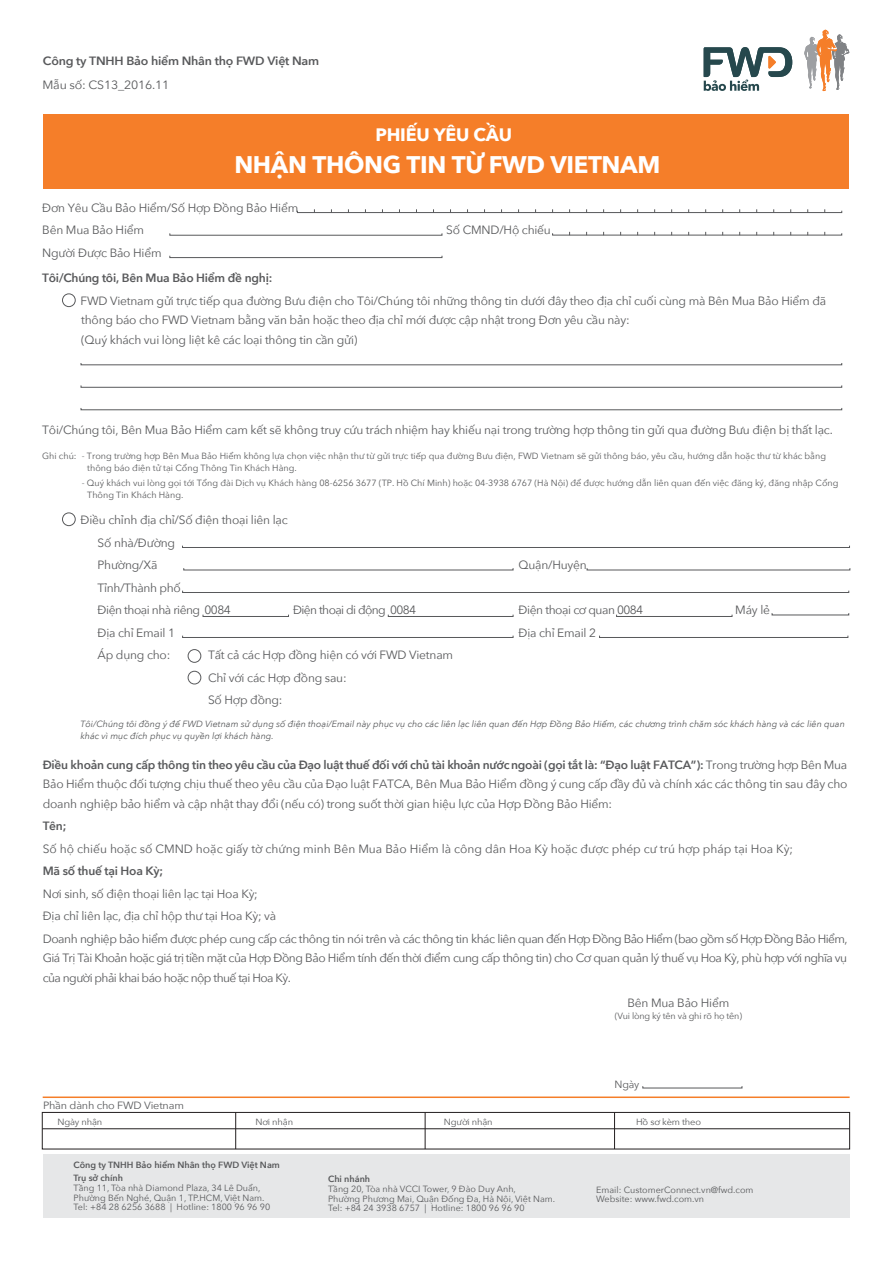
<style>
.page{position:relative;width:893px;height:1263px;background:#fff}
.page>*{position:absolute;margin:0;border:0;box-sizing:border-box;transform-origin:0 0}
.t1{font:700 24px "Avenir Next";letter-spacing:-.015em;color:#fff}
.t2{font:700 18px "Avenir Next";letter-spacing:-.015em;color:#fff}
.t3{font:12px/22.5px "Avenir Next";letter-spacing:-.02em;color:#58595b}
.t4{font:12px/19.5px "Avenir Next";letter-spacing:-.045em;color:#58595b}
.t5{font:12px "Avenir Next";color:#58595b}
.t6{font:600 12px "Avenir Next";letter-spacing:-.02em;color:#58595b}
.t7{font:12px/22.5px "Avenir Next";letter-spacing:-.04em;color:#58595b}
.t8{font:12px "Avenir Next";letter-spacing:-.05em;color:#58595b}
.t9{font:10.5px "Avenir Next";letter-spacing:-.015em;color:#58595b}
.t10{font:9px/9.8px "Avenir Next";color:#58595b}
.t11{font:italic 9px/12px "Avenir Next";color:#58595b}
.t12{font:600 9px/12.8px "Avenir Next";color:#58595b}
.s1{font-weight:600}
</style>
<div class="page">
<div style="left:43px;top:114px;width:805px;height:75px;background:#f57e29"></div>
<div style="left:297px;top:211px;width:545px;height:2px;border:1px solid #58595b"></div>
<div style="left:170px;top:256px;width:272px;height:2px;border:1px solid #58595b"></div>
<div style="left:81px;top:363px;width:761px;height:2px;border:1px solid #58595b"></div>
<div style="left:81px;top:408px;width:761px;height:2px;border:1px solid #58595b"></div>
<div style="left:182px;top:545px;width:668px;height:3px;border:1px solid #58595b"></div>
<div style="left:182px;top:590px;width:667px;height:3px;border:1px solid #58595b"></div>
<div style="left:203px;top:614px;width:86px;height:3px;border:1px solid #58595b"></div>
<div style="left:388px;top:614px;width:125px;height:3px;border:1px solid #58595b"></div>
<div style="left:616px;top:614px;width:116px;height:3px;border:1px solid #58595b"></div>
<div style="left:599px;top:635px;width:249px;height:3px;border:1px solid #58595b"></div>
<div style="left:182px;top:635px;width:331px;height:3px;border:1px solid #58595b"></div>
<div style="left:62px;top:294px;width:13px;height:13px;border:1px solid #58595b;border-radius:50%"></div>
<div style="left:62px;top:513px;width:13px;height:13px;border:1px solid #58595b;border-radius:50%"></div>
<div style="left:188px;top:649px;width:13px;height:13px;border:1px solid #58595b;border-radius:50%"></div>
<div style="left:188px;top:671px;width:13px;height:13px;border:1px solid #58595b;border-radius:50%"></div>
<div style="left:42px;top:1112px;width:808px;height:37px;border:1px solid #231f20"></div>
<hr style="left:43px;top:1096px;width:807px;height:2px;background:#f57e29">
<hr style="left:614px;top:1112px;width:1px;height:37px;background:#231f20">
<hr style="left:425px;top:1112px;width:1px;height:37px;background:#231f20">
<hr style="left:235px;top:1112px;width:1px;height:37px;background:#231f20">
<hr style="left:42px;top:1128px;width:808px;height:1px;background:#231f20">
<div style="left:43px;top:1155px;width:807px;height:63px;background:#e6e7e8"></div>
<svg style="left:804px;top:30px;width:45px;height:61px"></svg>
<svg style="left:704px;top:47px;width:88px;height:44px"></svg>
<p class="t6" style="left:43px;top:50px;width:278px">Công ty TNHH Bảo hiểm Nhân thọ FWD Việt Nam</p>
<p class="t3" style="left:42px;top:73px;width:128px">Mẫu số: CS13_2016.11</p>
<h2 class="t2" style="left:375px;top:120px;width:138px">PHIẾU YÊU CẦU</h2>
<h1 class="t1" style="left:234px;top:144px;width:427px">NHẬN THÔNG TIN TỪ FWD VIETNAM</h1>
<p class="t3" style="left:42px;top:196px;width:257px">Đơn Yêu Cầu Bảo Hiểm/Số Hợp Đồng Bảo Hiểm<br>Bên Mua Bảo Hiểm</p>
<p class="t3" style="left:446px;top:218px;width:106px">Số CMND/Hộ chiếu</p>
<p class="t3" style="left:42px;top:241px;width:121px">Người Được Bảo Hiểm</p>
<p class="t6" style="left:42px;top:268px;width:232px">Tôi/Chúng tôi, Bên Mua Bảo Hiểm đề nghị:</p>
<p class="t3" style="left:81px;top:290px;width:747px;line-height:19.5px">FWD Vietnam gửi trực tiếp qua đường Bưu điện cho Tôi/Chúng tôi những thông tin dưới đây theo địa chỉ cuối cùng mà Bên Mua Bảo Hiểm đã thông báo cho FWD Vietnam bằng văn bản hoặc theo địa chỉ mới được cập nhật trong Đơn yêu cầu này:<br>(Quý khách vui lòng liệt kê các loại thông tin cần gửi)</p>
<p class="t3" style="left:42px;top:418px;width:792px">Tôi/Chúng tôi, Bên Mua Bảo Hiểm cam kết sẽ không truy cứu trách nhiệm hay khiếu nại trong trường hợp thông tin gửi qua đường Bưu điện bị thất lạc.</p>
<p class="t10" style="left:87px;top:450px;width:740px;line-height:12px;text-indent:-45px">Ghi chú: - Trong trường hợp Bên Mua Bảo Hiểm không lựa chọn việc nhận thư từ gửi trực tiếp qua đường Bưu điện, FWD Vietnam sẽ gửi thông báo, yêu cầu, hướng dẫn hoặc thư từ khác bằng thông báo điện tử tại Cổng Thông Tin Khách Hàng.</p>
<p class="t10" style="left:87px;top:477px;width:753px;line-height:12px;text-indent:-5px">- Quý khách vui lòng gọi tới Tổng đài Dịch vụ Khách hàng 08-6256 3677 (TP. Hồ Chí Minh) hoặc 04-3938 6767 (Hà Nội) để được hướng dẫn liên quan đến việc đăng ký, đăng nhập Cổng<br>Thông Tin Khách Hàng.</p>
<p class="t3" style="left:98px;top:508px;width:192px;text-indent:-17px">Điều chỉnh địa chỉ/Số điện thoại liên lạc<br>Số nhà/Đường<br>Phường/Xã</p>
<p class="t3" style="left:518px;top:553px;width:70px">Quận/Huyện</p>
<p class="t7" style="left:98px;top:576px;width:135px">Tỉnh/Thành phố<br>Điện thoại nhà riêng 0084</p>
<p class="t8" style="left:293px;top:600px;width:125px">Điện thoại di động 0084</p>
<p class="t3" style="left:518px;top:598px;width:126px">Điện thoại cơ quan 0084</p>
<p class="t3" style="left:735px;top:598px;width:36px">Máy lẻ</p>
<p class="t3" style="left:98px;top:621px;width:79px">Địa chỉ Email 1</p>
<p class="t3" style="left:518px;top:621px;width:79px">Địa chỉ Email 2</p>
<p class="t3" style="left:98px;top:643px;width:74px">Áp dụng cho:</p>
<p class="t3" style="left:208px;top:643px;width:247px">Tất cả các Hợp đồng hiện có với FWD Vietnam<br>Chỉ với các Hợp đồng sau:<br>Số Hợp đồng:</p>
<p class="t11" style="left:81px;top:717px;width:766px">Tôi/Chúng tôi đồng ý để FWD Vietnam sử dụng số điện thoại/Email này phục vụ cho các liên lạc liên quan đến Hợp Đồng Bảo Hiểm, các chương trình chăm sóc khách hàng và các liên quan khác vì mục đích phục vụ quyền lợi khách hàng.</p>
<p class="t3" style="left:43px;top:754px;width:806px;line-height:19.5px;text-align:justify"><span class="s1">Điều khoản cung cấp thông tin theo yêu cầu của Đạo luật thuế đối với chủ tài khoản nướcngoài (gọi tắt là: “Đạo luật FATCA”):</span> Trong trường hợp Bên Mua Bảo Hiểm thuộc đối tượng chịu thuế theo yêu cầu của Đạo luật FATCA, Bên Mua Bảo Hiểm đồng ý cung cấp đầy đủ và chính xác các thông tin sau đây cho doanh nghiệp bảo hiểm và cập nhật thay đổi (nếu có) trong suốt thời gian hiệu lực của Hợp Đồng Bảo Hiểm:</p>
<p class="t6" style="left:43px;top:816px;width:25px">Tên;</p>
<p class="t5" style="left:43px;top:838px;width:752px">Số hộ chiếu hoặc số CMND hoặc giấy tờ chứng minh Bên Mua Bảo Hiểm là công dân Hoa Kỳ hoặc được phép cư trú hợp pháp tại Hoa Kỳ;</p>
<p class="t6" style="left:43px;top:861px;width:122px">Mã số thuế tại Hoa Kỳ;</p>
<p class="t3" style="left:43px;top:882px;width:806px">Nơi sinh, số điện thoại liên lạc tại Hoa Kỳ;<br>Địa chỉ liên lạc, địa chỉ hộp thư tại Hoa Kỳ; và<br>Doanh nghiệp bảo hiểm được phép cung cấp các thông tin nói trên và các thông tin khác liên quan đến Hợp Đồng Bảo Hiểm (bao gồm số Hợp Đồng Bảo Hiểm,</p>
<p class="t4" style="left:43px;top:948px;width:806px">Giá Trị Tài Khoản hoặc giá trị tiền mặt của Hợp Đồng Bảo Hiểm tính đến thời điểm cung cấp thông tin) cho Cơ quan quản lý thuế vụ Hoa Kỳ, phù hợp với nghĩa vụ của người phải khai báo hoặc nộp thuế tại Hoa Kỳ.</p>
<p class="t3" style="left:627px;top:991px;width:103px">Bên Mua Bảo Hiểm</p>
<p class="t10" style="left:615px;top:1011px;width:129px">(Vui lòng ký tên và ghi rõ họ tên)</p>
<p class="t9" style="left:615px;top:1075px;width:26px">Ngày</p>
<p class="t9" style="left:43px;top:1096px;width:142px">Phần dành cho FWD Vietnam</p>
<p class="t10" style="left:57px;top:1116px;width:46px">Ngày nhận</p>
<p class="t10" style="left:255px;top:1116px;width:39px">Nơi nhận</p>
<p class="t10" style="left:444px;top:1116px;width:50px">Người nhận</p>
<p class="t10" style="left:636px;top:1116px;width:66px">Hồ sơ kèm theo</p>
<p class="t12" style="left:74px;top:1158px;width:208px">Công ty TNHH Bảo hiểm Nhân thọ FWD Việt Nam<br>Trụ sở chính</p>
<p class="t10" style="left:74px;top:1182px;width:198px">Tầng 11, Tòa nhà Diamond Plaza, 34 Lê Duẩn,<br>Phường Bến Nghé, Quận 1, TP.HCM, Việt Nam.<br>Tel: +84 28 6256 3688 | Hotline: 1800 96 96 90</p>
<p class="t12" style="left:328px;top:1172px;width:44px">Chi nhánh</p>
<p class="t10" style="left:328px;top:1183px;width:229px">Tầng 20, Tòa nhà VCCI Tower, 9 Đào Duy Anh,<br>Phường Phương Mai, Quận Đống Đa, Hà Nội, Việt Nam.<br>Tel: +84 24 3938 6757 | Hotline: 1800 96 96 90</p>
<p class="t10" style="left:596px;top:1184px;width:159px">Email: CustomerConnect.vn@fwd.com<br>Website: www.fwd.com.vn</p>
</div>
